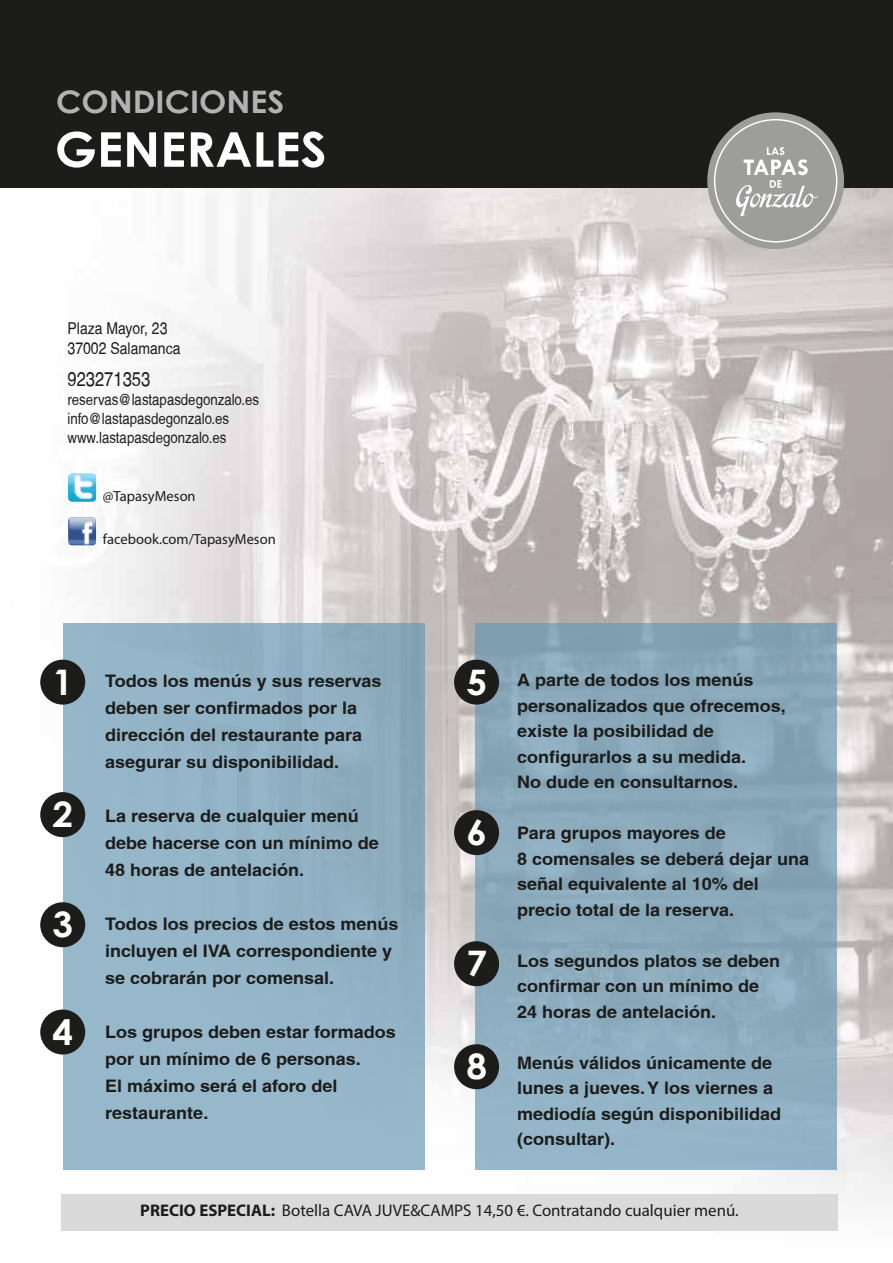
<style>
.page{position:relative;width:893px;height:1263px;background:#fff}
.page>*{position:absolute;margin:0;border:0;box-sizing:border-box;transform-origin:0 0}
.t1{font:700 48px "Century Gothic";color:#fff;scale:1.05 1}
.t2{font:700 35.1px "Century Gothic";color:#fff;scale:1.05 1}
.t3{font:700 31.05px "Century Gothic";color:#b2b2b2;scale:1.05 1}
.t4{font:condensed 19.5px "Helvetica";color:#1c1c1b}
.t5{font:700 condensed 17.25px/25.5px "Helvetica";color:#1c1c1b;scale:1.27 1}
.t6{font:16.8px "Myriad Pro";color:#1c1c1b}
.t7{font:condensed 16.2px/19.5px "Helvetica";color:#1c1c1b;scale:1.05 1}
.t8{font:condensed 15.6px/18.8px "Helvetica";color:#1c1c1b}
.t9{font:14.7px "Myriad Pro";color:#1c1c1b}
.s1{font-weight:700}
</style>
<div class="page">
<img style="left:40px;top:188px;width:853px;height:1043px">
<div style="left:0;top:0;width:893px;height:188px;background:#1c1c1b"></div>
<div style="left:63px;top:623px;width:362px;height:547px;background:#94b6c8"></div>
<div style="left:475px;top:623px;width:362px;height:547px;background:#8babbc"></div>
<div style="left:40px;top:660px;width:45px;height:45px;background:#1c1c1b;border-radius:50%"></div>
<div style="left:40px;top:792px;width:45px;height:45px;background:#1c1c1b;border-radius:50%"></div>
<div style="left:40px;top:902px;width:45px;height:45px;background:#1c1c1b;border-radius:50%"></div>
<div style="left:454px;top:660px;width:45px;height:45px;background:#1c1c1b;border-radius:50%"></div>
<div style="left:454px;top:810px;width:45px;height:45px;background:#1c1c1b;border-radius:50%"></div>
<div style="left:454px;top:941px;width:45px;height:45px;background:#1c1c1b;border-radius:50%"></div>
<div style="left:454px;top:1044px;width:45px;height:45px;background:#1c1c1b;border-radius:50%"></div>
<div style="left:40px;top:1009px;width:45px;height:45px;background:#1c1c1b;border-radius:50%"></div>
<img style="left:68px;top:518px;width:28px;height:28px">
<div style="left:67px;top:516px;width:30px;height:30px;border:1px solid #fff;border-radius:4px"></div>
<img style="left:68px;top:474px;width:28px;height:28px">
<div style="left:67px;top:472px;width:30px;height:30px;border:1px solid #fff;border-radius:4px"></div>
<div style="left:61px;top:1194px;width:777px;height:36px;background:#dadada"></div>
<svg style="left:707px;top:112px;width:137px;height:137px;background:#9c9b9a"></svg>
<h3 class="t3" style="left:56px;top:78px;width:219px">CONDICIONES</h3>
<h1 class="t1" style="left:55px;top:113px;width:260px">GENERALES</h1>
<p class="t7" style="left:68px;top:319px;width:109px">Plaza Mayor, 23<br>37002 Salamanca</p>
<p class="t4" style="left:68px;top:368px;width:84px">923271353</p>
<p class="t8" style="left:68px;top:390px;width:193px">reservas@lastapasdegonzalo.es info@lastapasdegonzalo.es www.lastapasdegonzalo.es</p>
<p class="t9" style="left:103px;top:487px;width:94px">@TapasyMeson</p>
<p class="t9" style="left:103px;top:530px;width:174px">facebook.com/TapasyMeson</p>
<h2 class="t2" style="left:53px;top:655px;width:21px">1</h2>
<h2 class="t2" style="left:53px;top:788px;width:21px">2</h2>
<h2 class="t2" style="left:53px;top:898px;width:21px">3</h2>
<h2 class="t2" style="left:53px;top:1005px;width:21px">4</h2>
<p class="t5" style="left:105px;top:667px;width:219px;line-height:27px">Todos los menús y sus reservas deben ser confirmados por la dirección del restaurante para asegurar su disponibilidad.</p>
<p class="t5" style="left:105px;top:802px;width:217px;line-height:27px">La reserva de cualquier menú debe hacerse con un mínimo de<br>48 horas de antelación.</p>
<p class="t5" style="left:105px;top:910px;width:233px;line-height:27px">Todos los precios de estos menús incluyen el IVA correspondiente y se cobrarán por comensal.</p>
<p class="t5" style="left:105px;top:1018px;width:230px;line-height:27px">Los grupos deben estar formados por un mínimo de 6 personas.<br>El máximo será el aforo del restaurante.</p>
<h2 class="t2" style="left:466px;top:655px;width:21px">5</h2>
<h2 class="t2" style="left:466px;top:806px;width:21px">6</h2>
<h2 class="t2" style="left:466px;top:937px;width:21px">7</h2>
<h2 class="t2" style="left:466px;top:1040px;width:21px">8</h2>
<p class="t5" style="left:517px;top:667px;width:213px">A parte de todos los menús personalizados que ofrecemos, existe la posibilidad de configurarlos a su medida.<br>No dude en consultarnos.</p>
<p class="t5" style="left:517px;top:820px;width:231px">Para grupos mayores de<br>8 comensales se deberá dejar una señal equivalente al 10% del precio total de la reserva.</p>
<p class="t5" style="left:517px;top:948px;width:208px">Los segundos platos se deben confirmar con un mínimo de<br>24 horas de antelación.</p>
<p class="t5" style="left:517px;top:1050px;width:209px">Menús válidos únicamente de lunes a jueves. Y los viernes a mediodía según disponibilidad (consultar).</p>
<p class="t6" style="left:140px;top:1200px;width:600px"><span class="s1">PRECIO ESPECIAL:</span> Botella CAVA JUVE&amp;CAMPS 14,50 €. Contratando cualquier menú.</p>
</div>
